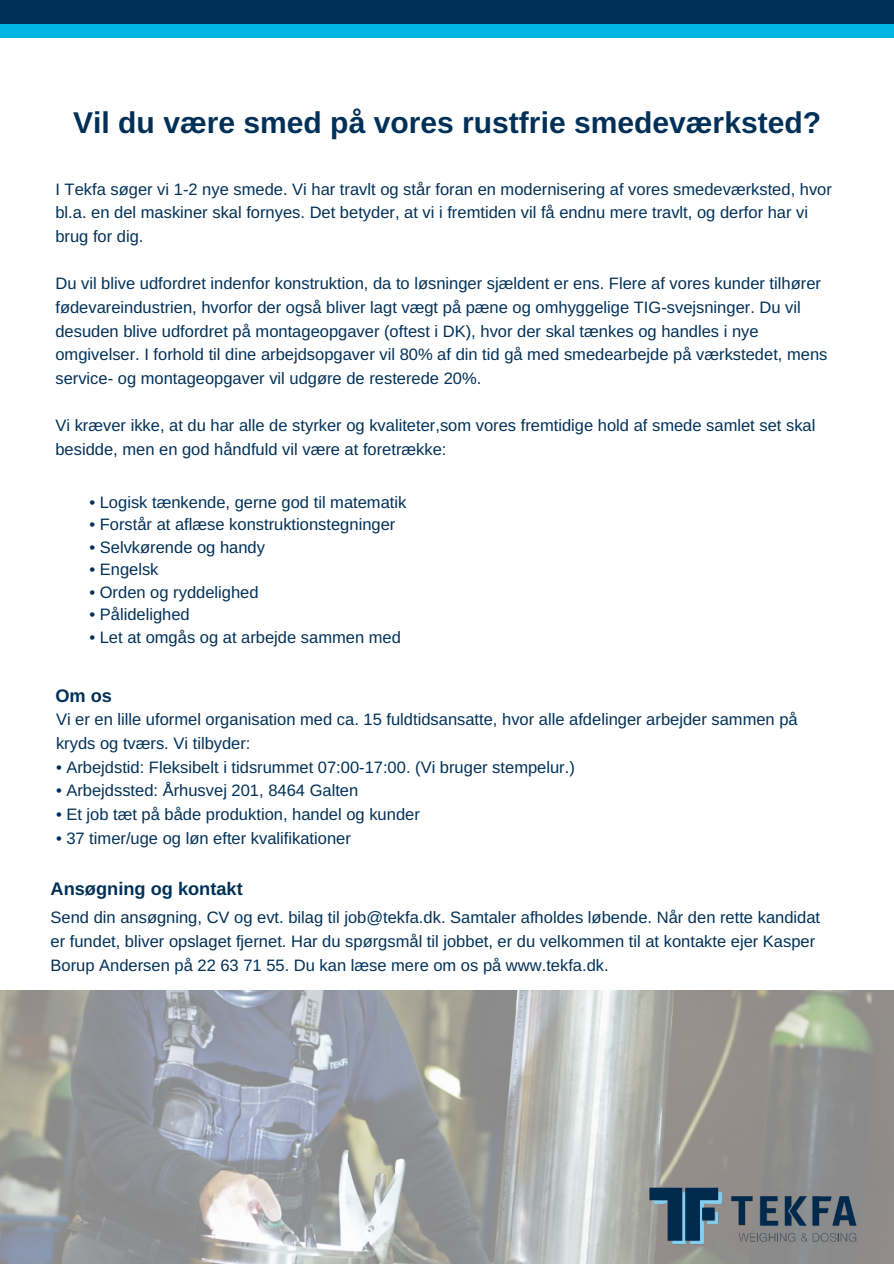
<style>
.page{position:relative;width:894px;height:1264px;background:#fff}
.page>*{position:absolute;margin:0;border:0;box-sizing:border-box;transform-origin:0 0}
.t1{font:700 30px "Arimo";color:#003057}
.t2{font:700 18.15px "Arimo";color:#003057}
.t3{font:16.5px/23.7px "Arimo";color:#003057}
</style>
<div class="page">
<div style="left:0;top:0;width:893px;height:25px;background:#003057"></div>
<div style="left:0;top:25px;width:893px;height:12px;background:#00b5e2"></div>
<img style="left:0;top:990px;width:893px;height:273px">
<img style="left:644px;top:1183px;width:218px;height:65px">
<h1 class="t1" style="left:73px;top:105px;width:749px">Vil du være smed på vores rustfrie smedeværksted?</h1>
<p class="t3" style="left:55px;top:177px;width:777px">I Tekfa søger vi 1-2 nye smede. Vi har travlt og står foran en modernisering af vores smedeværksted, hvor bl.a. en del maskiner skal fornyes. Det betyder, at vi i fremtiden vil få endnu mere travlt, og derfor har vi brug for dig.</p>
<p class="t3" style="left:55px;top:272px;width:773px">Du vil blive udfordret indenfor konstruktion, da to løsninger sjældent er ens. Flere af vores kunder tilhører fødevareindustrien, hvorfor der også bliver lagt vægt på pæne og omhyggelige TIG-svejsninger. Du vil desuden blive udfordret på montageopgaver (oftest i DK), hvor der skal tænkes og handles i nye omgivelser. I forhold til dine arbejdsopgaver vil 80% af din tid gå med smedearbejde på værkstedet, mens service- og montageopgaver vil udgøre de resterede 20%.</p>
<p class="t3" style="left:55px;top:413px;width:761px">Vi kræver ikke, at du har alle de styrker og kvaliteter,som vores fremtidige hold af smede samlet set skal besidde, men en god håndfuld vil være at foretrække:</p>
<p class="t3" style="left:89px;top:490px;width:318px">• Logisk tænkende, gerne god til matematik</p>
<p class="t3" style="left:89px;top:512px;width:307px">• Forstår at aflæse konstruktionstegninger</p>
<p class="t3" style="left:89px;top:535px;width:177px">• Selvkørende og handy</p>
<p class="t3" style="left:89px;top:557px;width:71px">• Engelsk</p>
<p class="t3" style="left:89px;top:580px;width:171px">• Orden og ryddelighed</p>
<p class="t3" style="left:89px;top:602px;width:102px">• Pålidelighed</p>
<p class="t3" style="left:89px;top:625px;width:313px">• Let at omgås og at arbejde sammen med</p>
<p class="t2" style="left:55px;top:686px;width:58px">Om os</p>
<p class="t3" style="left:56px;top:707px;width:743px">Vi er en lille uformel organisation med ca. 15 fuldtidsansatte, hvor alle afdelinger arbejder sammen på kryds og tværs. Vi tilbyder:</p>
<p class="t3" style="left:56px;top:755px;width:520px">• Arbejdstid: Fleksibelt i tidsrummet 07:00-17:00. (Vi bruger stempelur.)</p>
<p class="t3" style="left:56px;top:778px;width:304px">• Arbejdssted: Århusvej 201, 8464 Galten</p>
<p class="t3" style="left:56px;top:802px;width:365px">• Et job tæt på både produktion, handel og kunder</p>
<p class="t3" style="left:56px;top:826px;width:296px">• 37 timer/uge og løn efter kvalifikationer</p>
<p class="t2" style="left:51px;top:878px;width:194px">Ansøgning og kontakt</p>
<p class="t3" style="left:51px;top:905px;width:770px">Send din ansøgning, CV og evt. bilag til job@tekfa.dk. Samtaler afholdes løbende. Når den rette kandidat er fundet, bliver opslaget fjernet. Har du spørgsmål til jobbet, er du velkommen til at kontakte ejer Kasper<br>Borup Andersen på 22 63 71 55. Du kan læse mere om os på www.tekfa.dk.</p>
</div>
